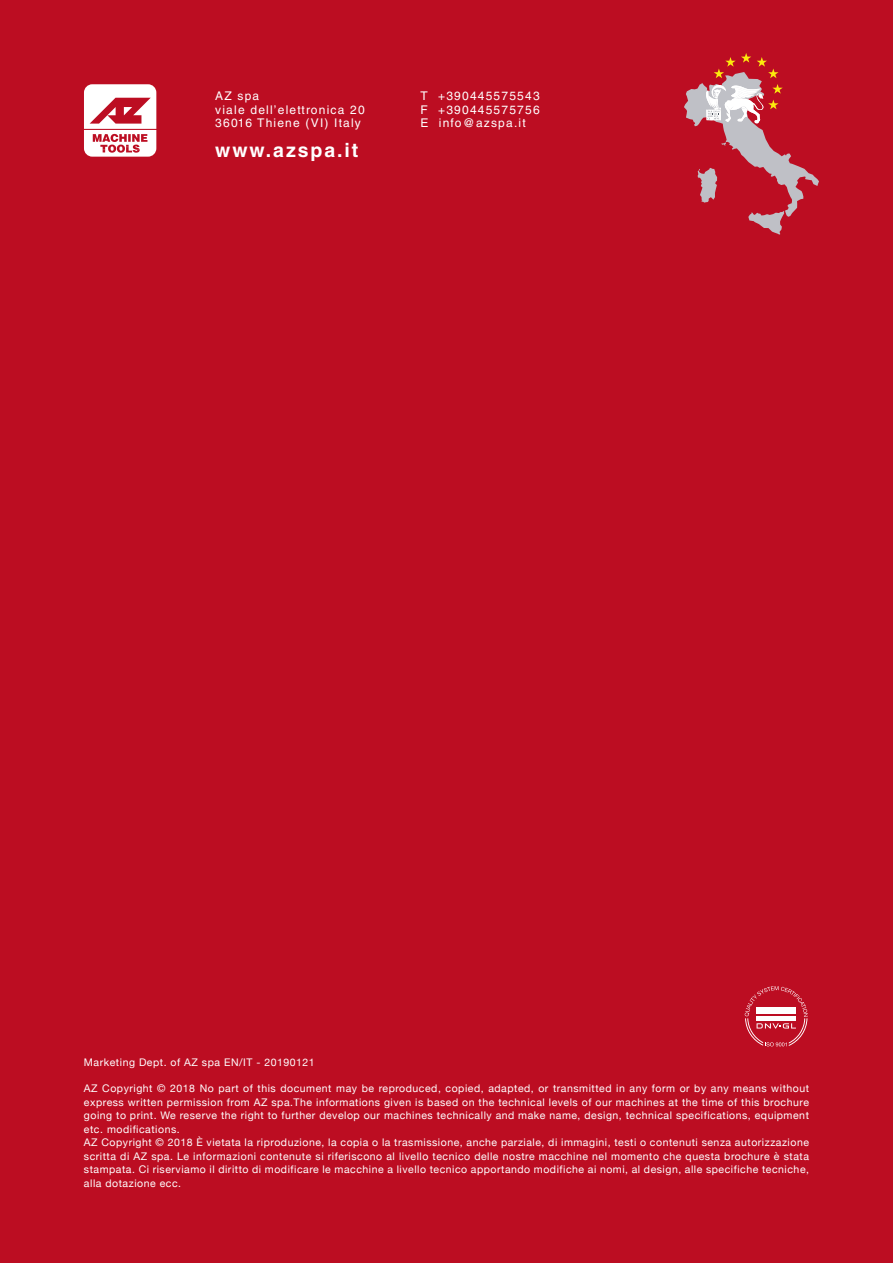
<style>
.page{position:relative;width:893px;height:1263px;background:#bc0d22}
.page>*{position:absolute;margin:0;border:0;box-sizing:border-box;transform-origin:0 0}
.t1{font:700 19.5px "Helvetica LT Std";letter-spacing:.1em;color:#fff}
.t2{font:12px/13.5px "Helvetica LT Std";letter-spacing:.1em;color:#fff}
.t3{font:10.5px/13.5px "Helvetica Neue";letter-spacing:.05em;color:#fff}
</style>
<div class="page">
<svg style="left:84px;top:84px;width:72px;height:73px"></svg>
<svg style="left:745px;top:986px;width:63px;height:60px"></svg>
<svg style="left:684px;top:53px;width:135px;height:182px"></svg>
<p class="t2" style="left:215px;top:89px;width:151px">AZ spa<br>viale dell’elettronica 20<br>36016 Thiene (VI) Italy</p>
<p class="t2" style="left:421px;top:89px;width:121px;text-align:justify">T +390445575543<br>F +390445575756<br>E info@azspa.it</p>
<h1 class="t1" style="left:215px;top:139px;width:145px">www.azspa.it</h1>
<p class="t3" style="left:84px;top:1056px;width:232px">Marketing Dept. of AZ spa EN/IT - 20190121</p>
<p class="t3" style="left:84px;top:1082px;width:727px">AZ Copyright © 2018 No part of this document may be reproduced, copied, adapted, or transmitted in any form or by any means without express written permission from AZ spa.The informations given is based on the technical levels of our machines at the time of this brochure going to print. We reserve the right to further develop our machines technically and make name, design, technical specifications, equipment etc. modifications.<br>AZ Copyright © 2018 È vietata la riproduzione, la copia o la trasmissione, anche parziale, di immagini, testi o contenuti senza autorizzazione scritta di AZ spa. Le informazioni contenute si riferiscono al livello tecnico delle nostre macchine nel momento che questa brochure è stata stampata. Ci riserviamo il diritto di modificare le macchine a livello tecnico apportando modifiche ai nomi, al design, alle specifiche tecniche, alla dotazione ecc.</p>
</div>
